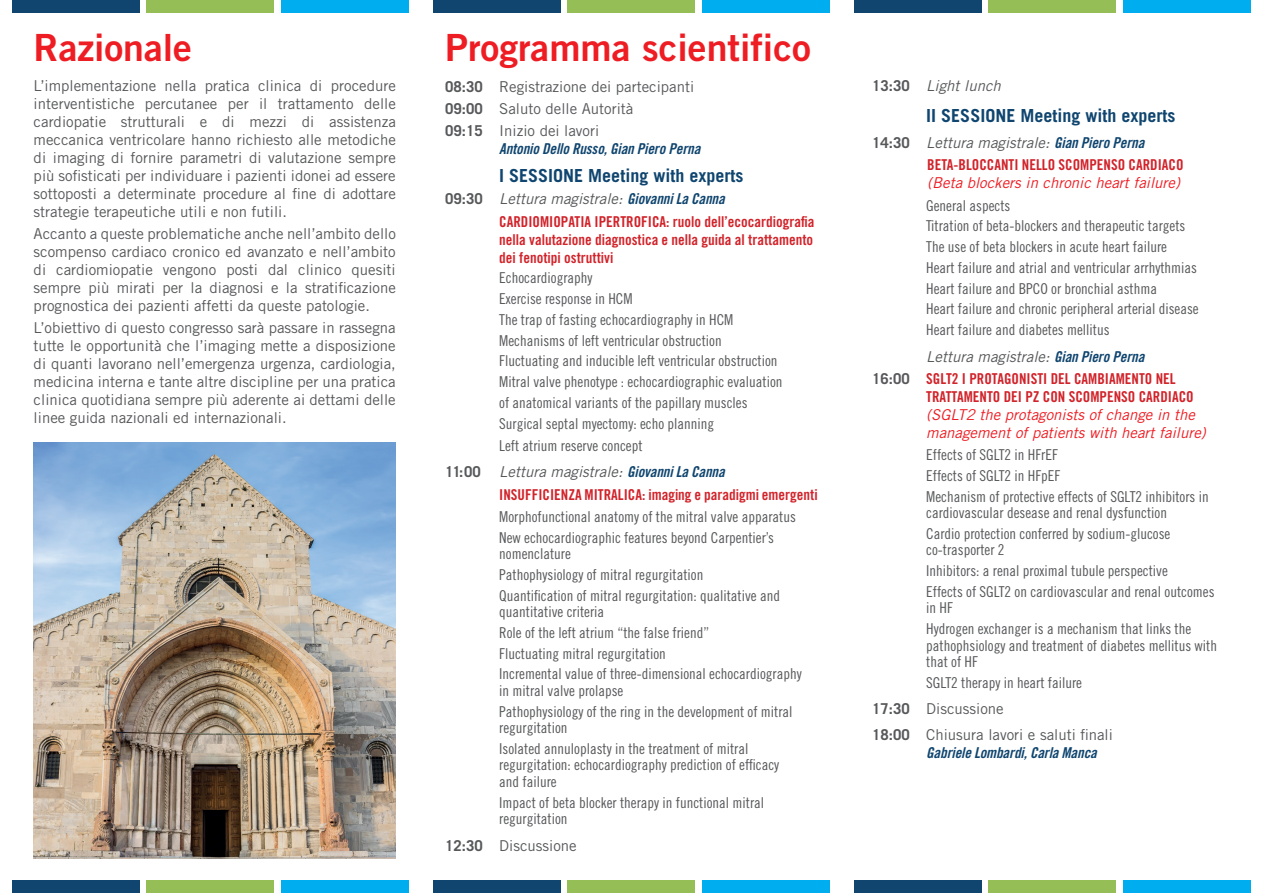
<style>
.page{position:relative;width:1263px;height:893px;background:#fff}
.page>*{position:absolute;margin:0;border:0;box-sizing:border-box;transform-origin:0 0}
.t1{font:37.5px "Trade Gothic Bold Two";color:#ee1d23}
.t2{font:700 18px "Trade Gothic";color:#0f456f}
.t3{font:15px/20.7px "Trade Gothic Cond Eighteen";color:#57585a}
.t4{font:15px/18px "Trade Gothic";color:#57585a;text-align:justify}
.t5{font:15px/18px "Trade Gothic Bold Cond Twenty";color:#d1232a;text-align:justify}
.t6{font:italic 15px "Trade Gothic";color:#57585a}
.t7{font:italic 15px/18px "Trade Gothic";color:#ee1d23}
.t8{font:15px "Trade Gothic Bold Cond Twenty Obl";letter-spacing:-.01em;color:#0f456f}
.s1{font-weight:700}
.s2{font-weight:700;font-style:normal}
.s3{font-family:"Trade Gothic Bold Cond Twenty Obl";font-style:normal;color:#0f456f}
.s4{font-family:"Trade Gothic";font-weight:700;color:#57585a}
</style>
<div class="page">
<img style="left:34px;top:442px;width:362px;height:416px">
<div style="left:568px;top:0;width:127px;height:13px;background:#96be57"></div>
<div style="left:433px;top:0;width:128px;height:13px;background:#0f456f"></div>
<div style="left:702px;top:0;width:128px;height:13px;background:#00aeef"></div>
<div style="left:147px;top:0;width:127px;height:13px;background:#96be57"></div>
<div style="left:12px;top:0;width:128px;height:13px;background:#0f456f"></div>
<div style="left:281px;top:0;width:128px;height:13px;background:#00aeef"></div>
<div style="left:989px;top:0;width:127px;height:13px;background:#96be57"></div>
<div style="left:854px;top:0;width:128px;height:13px;background:#0f456f"></div>
<div style="left:1123px;top:0;width:128px;height:13px;background:#00aeef"></div>
<div style="left:568px;top:880px;width:127px;height:13px;background:#96be57"></div>
<div style="left:433px;top:880px;width:128px;height:13px;background:#0f456f"></div>
<div style="left:702px;top:880px;width:128px;height:13px;background:#00aeef"></div>
<div style="left:147px;top:880px;width:127px;height:13px;background:#96be57"></div>
<div style="left:12px;top:880px;width:128px;height:13px;background:#0f456f"></div>
<div style="left:281px;top:880px;width:128px;height:13px;background:#00aeef"></div>
<div style="left:989px;top:880px;width:127px;height:13px;background:#96be57"></div>
<div style="left:854px;top:880px;width:128px;height:13px;background:#0f456f"></div>
<div style="left:1123px;top:880px;width:128px;height:13px;background:#00aeef"></div>
<h1 class="t1" style="left:34px;top:24px;width:160px">Razionale</h1>
<p class="t4" style="left:34px;top:76px;width:364px">L’implementazione nella pratica clinica di procedure interventistiche percutanee per il trattamento delle cardiopatie strutturali e di mezzi di assistenza meccanica ventricolare hanno richiesto alle metodiche di imaging di fornire parametri di valutazione sempre più sofisticati per individuare i pazienti idonei ad essere sottoposti a determinate procedure al fine di adottare strategie terapeutiche utili e non futili.</p>
<p class="t4" style="left:34px;top:224px;width:364px">Accanto a queste problematiche anche nell’ambito dello scompenso cardiaco cronico ed avanzato e nell’ambito di cardiomiopatie vengono posti dal clinico quesiti sempre più mirati per la diagnosi e la stratificazione prognostica dei pazienti affetti da queste patologie.</p>
<p class="t4" style="left:34px;top:319px;width:364px">L’obiettivo di questo congresso sarà passare in rassegna tutte le opportunità che l’imaging mette a disposizione di quanti lavorano nell’emergenza urgenza, cardiologia, medicina interna e tante altre discipline per una pratica clinica quotidiana sempre più aderente ai dettami delle linee guida nazionali ed internazionali.</p>
<h1 class="t1" style="left:445px;top:24px;width:367px">Programma scientifico</h1>
<p class="t4" style="left:445px;top:75px;width:250px;line-height:22.2px;text-align:left"><span class="s1">08:30</span> Registrazione dei partecipanti<br><span class="s1">09:00</span> Saluto delle Autorità<br><span class="s1">09:15</span> Inizio dei lavori</p>
<p class="t8" style="left:499px;top:140px;width:203px">Antonio Dello Russo, Gian Piero Perna</p>
<p class="t2" style="left:499px;top:165px;width:246px">I SESSIONE Meeting with experts</p>
<p class="t6" style="left:445px;top:190px;width:281px"><span class="s2">09:30</span> Lettura magistrale: <span class="s3">Giovanni La Canna</span></p>
<p class="t5" style="left:499px;top:212px;width:317px">CARDIOMIOPATIA IPERTROFICA: ruolo dell’ecocardiografia nella valutazione diagnostica e nella guida al trattamento dei fenotipi ostruttivi</p>
<p class="t3" style="left:499px;top:267px;width:285px">Echocardiography<br>Exercise response in HCM<br>The trap of fasting echocardiography in HCM Mechanisms of left ventricular obstruction Fluctuating and inducible left ventricular obstruction Mitral valve phenotype : echocardiographic evaluation of anatomical variants of the papillary muscles Surgical septal myectomy: echo planning</p>
<p class="t3" style="left:499px;top:435px;width:145px">Left atrium reserve concept</p>
<p class="t6" style="left:445px;top:463px;width:281px"><span class="s2">11:00</span> Lettura magistrale: <span class="s3">Giovanni La Canna</span></p>
<p class="t5" style="left:499px;top:485px;width:320px">INSUFFICIENZA MITRALICA: imaging e paradigmi emergenti</p>
<p class="t3" style="left:499px;top:506px;width:298px">Morphofunctional anatomy of the mitral valve apparatus<br>New echocardiographic features beyond Carpentier’s</p>
<p class="t3" style="left:499px;top:543px;width:282px">nomenclature<br>Pathophysiology of mitral regurgitation<br>Quantification of mitral regurgitation: qualitative and</p>
<p class="t3" style="left:499px;top:601px;width:304px">quantitative criteria<br>Role of the left atrium “the false friend”<br>Fluctuating mitral regurgitation<br>Incremental value of three-dimensional echocardiography</p>
<p class="t3" style="left:499px;top:680px;width:295px">in mitral valve prolapse<br>Pathophysiology of the ring in the development of mitral</p>
<p class="t3" style="left:499px;top:717px;width:251px">regurgitation<br>Isolated annuloplasty in the treatment of mitral</p>
<p class="t3" style="left:499px;top:756px;width:281px;line-height:16.5px">regurgitation: echocardiography prediction of efficacy and failure</p>
<p class="t3" style="left:499px;top:794px;width:266px;line-height:16.5px">Impact of beta blocker therapy in functional mitral regurgitation</p>
<p class="t4" style="left:445px;top:836px;width:133px"><span class="s1">12:30</span> Discussione</p>
<p class="t6" style="left:872px;top:77px;width:130px"><span class="s2">13:30</span> Light lunch</p>
<p class="t2" style="left:926px;top:104px;width:251px">II SESSIONE Meeting with experts</p>
<p class="t6" style="left:872px;top:134px;width:274px"><span class="s2">14:30</span> Lettura magistrale: <span class="s3">Gian Piero Perna</span></p>
<p class="t5" style="left:927px;top:156px;width:258px">BETA-BLOCCANTI NELLO SCOMPENSO CARDIACO</p>
<p class="t7" style="left:927px;top:174px;width:254px">(Beta blockers in chronic heart failure)</p>
<p class="t3" style="left:926px;top:195px;width:274px">General aspects<br>Titration of beta-blockers and therapeutic targets The use of beta blockers in acute heart failure Heart failure and atrial and ventricular arrhythmias Heart failure and BPCO or bronchial asthma<br>Heart failure and chronic peripheral arterial disease Heart failure and diabetes mellitus</p>
<p class="t6" style="left:926px;top:347px;width:220px">Lettura magistrale: <span class="s3">Gian Piero Perna</span></p>
<p class="t5" style="left:926px;top:369px;width:269px;text-indent:-54px"><span class="s4">16:00</span> SGLT2 I PROTAGONISTI DEL CAMBIAMENTO NEL<br>TRATTAMENTO DEI PZ CON SCOMPENSO CARDIACO</p>
<p class="t7" style="left:926px;top:405px;width:281px">(SGLT2 the protagonists of change in the management of patients with heart failure)</p>
<p class="t3" style="left:926px;top:444px;width:284px">Effects of SGLT2 in HFrEF<br>Effects of SGLT2 in HFpEF<br>Mechanism of protective effects of SGLT2 inhibitors in</p>
<p class="t3" style="left:926px;top:502px;width:246px">cardiovascular desease and renal dysfunction<br>Cardio protection conferred by sodium-glucose</p>
<p class="t3" style="left:926px;top:540px;width:290px">co-trasporter 2<br>Inhibitors: a renal proximal tubule perspective<br>Effects of SGLT2 on cardiovascular and renal outcomes</p>
<p class="t3" style="left:926px;top:598px;width:266px">in HF<br>Hydrogen exchanger is a mechanism that links the</p>
<p class="t3" style="left:926px;top:637px;width:292px;line-height:16.5px">pathophsiology and treatment of diabetes mellitus with that of HF</p>
<p class="t3" style="left:926px;top:672px;width:157px">SGLT2 therapy in heart failure</p>
<p class="t4" style="left:872px;top:695px;width:242px;line-height:25.8px"><span class="s1">17:30</span> Discussione<br><span class="s1">18:00</span> Chiusura lavori e saluti finali</p>
<p class="t8" style="left:926px;top:743px;width:172px">Gabriele Lombardi, Carla Manca</p>
</div>
